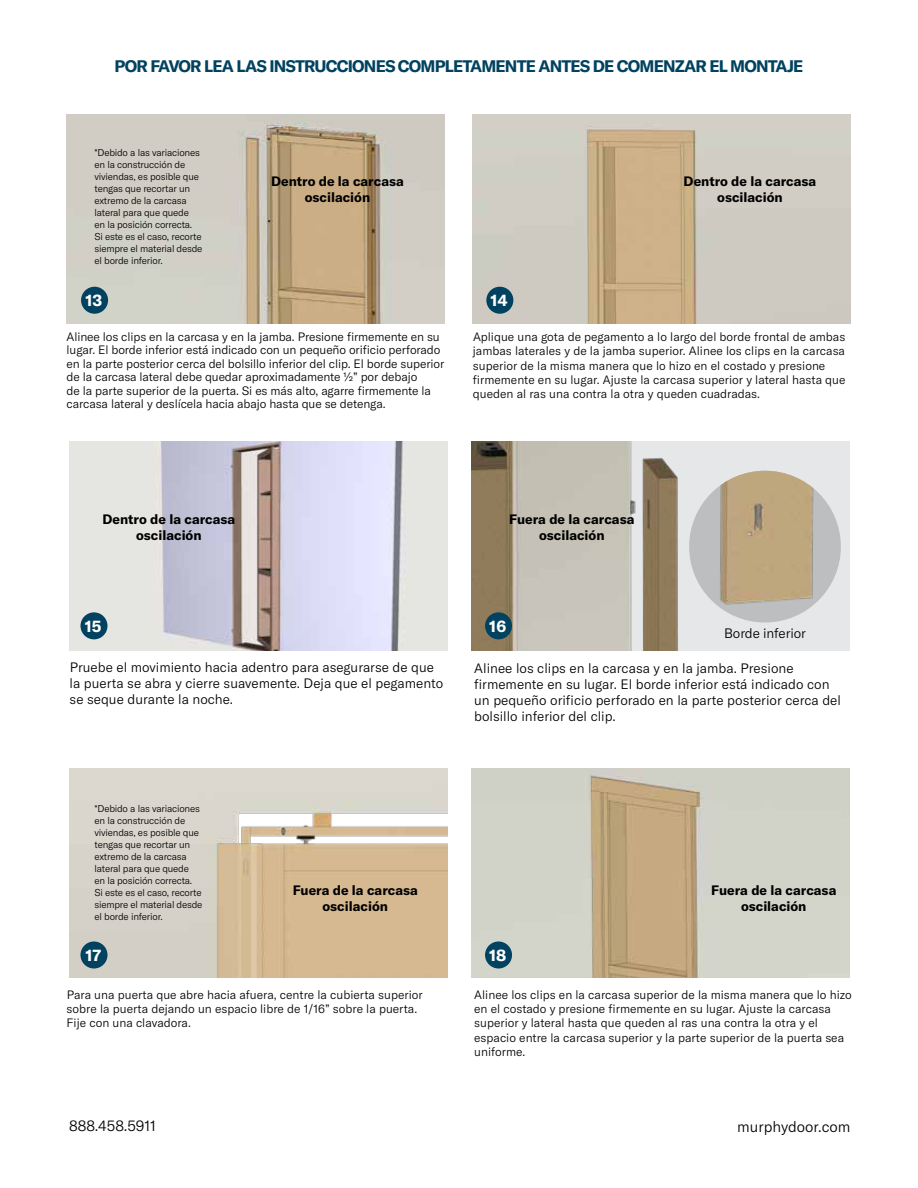
<style>
.page{position:relative;width:918px;height:1188px;background:#fff}
.page>*{position:absolute;margin:0;border:0;box-sizing:border-box;transform-origin:0 0}
.t1{font:700 16.5px "GT America";letter-spacing:-.05em;color:#00425f}
.t2{font:700 16.2px "GT America";color:#fff}
.t3{font:300 15px "GT America";color:#000}
.t4{font:300 13.5px/16.2px "GT America";color:#000}
.t5{font:700 13.5px/16.2px "GT America";color:#000;text-align:center}
.t6{font:300 12px/14.4px "GT America";color:#000}
.t7{font:300 9.75px/12px "GT America";letter-spacing:-.02em;color:#000}
</style>
<div class="page">
<img style="left:67px;top:115px;width:378px;height:209px">
<div style="left:81px;top:287px;width:27px;height:27px;background:#00425f;border-radius:50%"></div>
<img style="left:473px;top:115px;width:378px;height:209px">
<div style="left:486px;top:287px;width:27px;height:27px;background:#00425f;border-radius:50%"></div>
<img style="left:472px;top:768px;width:378px;height:209px">
<img style="left:70px;top:768px;width:378px;height:209px">
<img style="left:472px;top:441px;width:378px;height:209px">
<img style="left:70px;top:441px;width:378px;height:209px">
<div style="left:485px;top:941px;width:27px;height:28px;background:#00425f;border-radius:50%"></div>
<div style="left:80px;top:941px;width:28px;height:28px;background:#00425f;border-radius:50%"></div>
<div style="left:485px;top:612px;width:27px;height:27px;background:#00425f;border-radius:50%"></div>
<div style="left:80px;top:612px;width:28px;height:27px;background:#00425f;border-radius:50%"></div>
<div style="left:689px;top:471px;width:152px;height:151px;background:#bcbec0;border-radius:50%"></div>
<img style="left:689px;top:471px;width:152px;height:141px">
<h1 class="t1" style="left:115px;top:56px;width:690px">POR FAVOR LEA LAS INSTRUCCIONES COMPLETAMENTE ANTES DE COMENZAR EL MONTAJE</h1>
<p class="t7" style="left:94px;top:147px;width:109px">*Debido a las variaciones en la construcción de viviendas, es posible que tengas que recortar un extremo de la carcasa lateral para que quede<br>en la posición correcta.<br>Si este es el caso, recorte siempre el material desde el borde inferior.</p>
<p class="t5" style="left:271px;top:173px;width:134px">Dentro de la carcasa oscilación</p>
<p class="t5" style="left:684px;top:173px;width:134px">Dentro de la carcasa oscilación</p>
<h2 class="t2" style="left:85px;top:290px;width:18px">13</h2>
<h2 class="t2" style="left:490px;top:290px;width:19px">14</h2>
<p class="t6" style="left:67px;top:330px;width:379px;line-height:13.5px">Alinee los clips en la carcasa y en la jamba. Presione firmemente en su lugar. El borde inferior está indicado con un pequeño orificio perforado en la parte posterior cerca del bolsillo inferior del clip. El borde superior de la carcasa lateral debe quedar aproximadamente ½” por debajo<br>de la parte superior de la puerta. Si es más alto, agarre firmemente la carcasa lateral y deslícela hacia abajo hasta que se detenga.</p>
<p class="t6" style="left:473px;top:329px;width:374px">Aplique una gota de pegamento a lo largo del borde frontal de ambas jambas laterales y de la jamba superior. Alinee los clips en la carcasa superior de la misma manera que lo hizo en el costado y presione firmemente en su lugar. Ajuste la carcasa superior y lateral hasta que queden al ras una contra la otra y queden cuadradas.</p>
<p class="t5" style="left:103px;top:511px;width:134px">Dentro de la carcasa oscilación</p>
<p class="t5" style="left:509px;top:511px;width:127px">Fuera de la carcasa oscilación</p>
<h2 class="t2" style="left:85px;top:616px;width:18px">15</h2>
<h2 class="t2" style="left:489px;top:616px;width:18px">16</h2>
<p class="t4" style="left:724px;top:625px;width:83px">Borde inferior</p>
<p class="t4" style="left:70px;top:659px;width:375px">Pruebe el movimiento hacia adentro para asegurarse de que la puerta se abra y cierre suavemente. Deja que el pegamento se seque durante la noche.</p>
<p class="t4" style="left:474px;top:660px;width:368px">Alinee los clips en la carcasa y en la jamba. Presione firmemente en su lugar. El borde inferior está indicado con un pequeño orificio perforado en la parte posterior cerca del bolsillo inferior del clip.</p>
<p class="t7" style="left:94px;top:803px;width:109px">*Debido a las variaciones en la construcción de viviendas, es posible que tengas que recortar un extremo de la carcasa lateral para que quede<br>en la posición correcta.<br>Si este es el caso, recorte siempre el material desde el borde inferior.</p>
<p class="t5" style="left:293px;top:882px;width:127px">Fuera de la carcasa oscilación</p>
<p class="t5" style="left:711px;top:882px;width:127px">Fuera de la carcasa oscilación</p>
<h2 class="t2" style="left:85px;top:945px;width:17px">17</h2>
<h2 class="t2" style="left:489px;top:945px;width:19px">18</h2>
<p class="t6" style="left:67px;top:987px;width:358px">Para una puerta que abre hacia afuera, centre la cubierta superior sobre la puerta dejando un espacio libre de 1/16” sobre la puerta.<br>Fije con una clavadora.</p>
<p class="t6" style="left:474px;top:987px;width:379px">Alinee los clips en la carcasa superior de la misma manera que lo hizo en el costado y presione firmemente en su lugar. Ajuste la carcasa superior y lateral hasta que queden al ras una contra la otra y el espacio entre la carcasa superior y la parte superior de la puerta sea uniforme.</p>
<p class="t3" style="left:69px;top:1117px;width:88px">888.458.5911</p>
<p class="t3" style="left:737px;top:1118px;width:115px">murphydoor.com</p>
</div>
